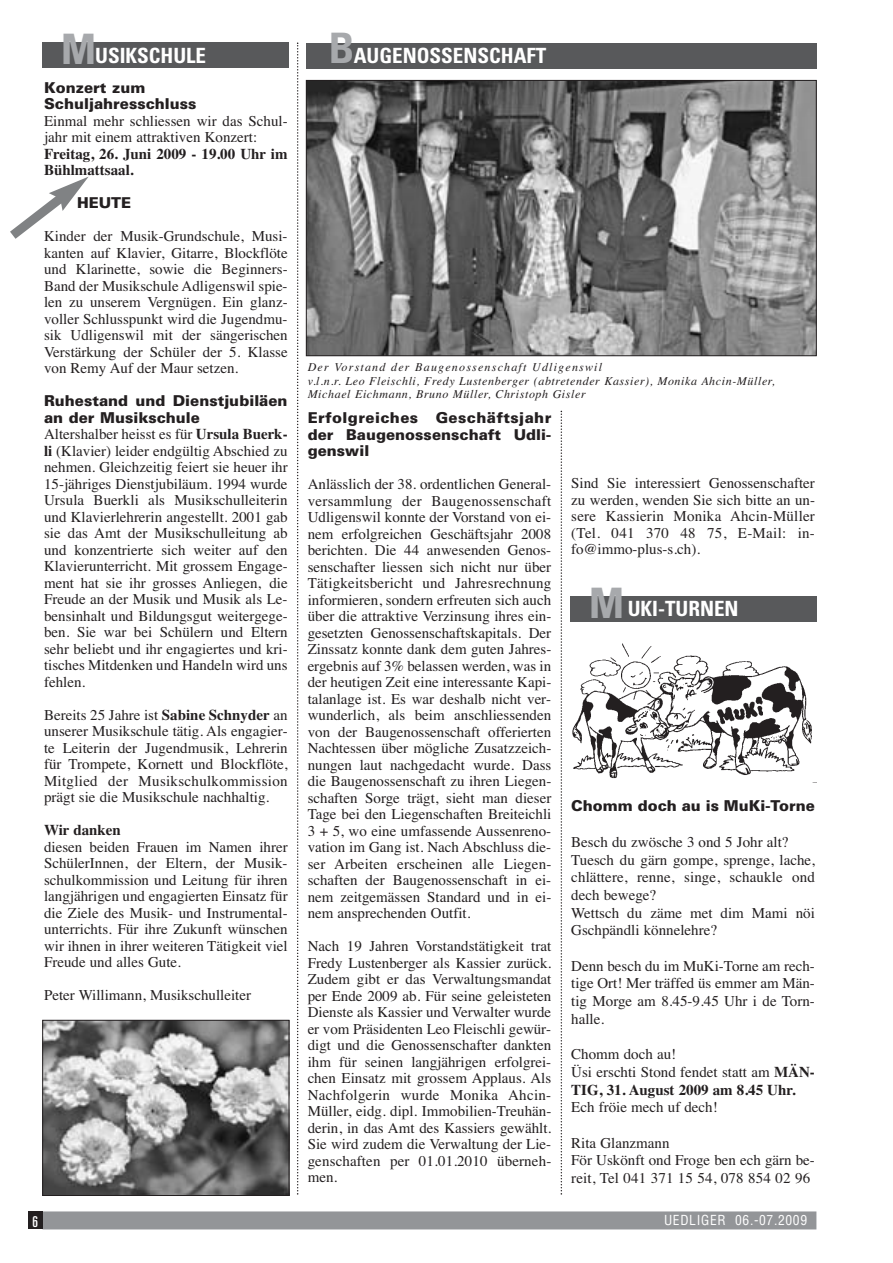
<style>
.page{position:relative;width:893px;height:1263px;background:#fff}
.page>*{position:absolute;margin:0;border:0;box-sizing:border-box;transform-origin:0 0}
.t1{font:700 condensed 21px "Univers";color:#fff}
.t2{font:15px/16.5px "Times";color:#231f20;text-align:justify}
.t3{font:900 15px/16.5px "Univers";color:#231f20}
.t4{font:700 15px/16.5px "Times";color:#231f20}
.t5{font:ultra-condensed 15px "Univers";color:#fff}
.t6{font:condensed 13.5px "Helvetica";letter-spacing:.05em;color:#fff}
.t7{font:italic 12px/13.5px "Times";letter-spacing:.05em;color:#231f20}
.s1{font-size:42px;color:#a7a9ac}
.s2{font-weight:700}
</style>
<div class="page">
<div style="left:43px;top:1211px;width:773px;height:18px;background:#939598"></div>
<div style="left:28px;top:1212px;width:15px;height:17px;background:#231f20"></div>
<div style="left:43px;top:43px;width:246px;height:25px;background:#58595b"></div>
<svg style="left:561px;top:411px;width:1px;height:783px"></svg>
<svg style="left:297px;top:43px;width:1px;height:1151px"></svg>
<img style="left:45px;top:1022px;width:242px;height:172px">
<div style="left:43px;top:1020px;width:246px;height:176px;border:1px solid #231f20"></div>
<div style="left:306px;top:43px;width:510px;height:25px;background:#58595b"></div>
<img style="left:308px;top:82px;width:506px;height:272px">
<div style="left:306px;top:80px;width:510px;height:276px;border:1px solid #231f20"></div>
<div style="left:570px;top:596px;width:246px;height:25px;background:#58595b"></div>
<img style="left:572px;top:643px;width:240px;height:136px">
<svg style="left:10px;top:177px;width:79px;height:62px"></svg>
<h1 class="t1" style="left:61px;top:48px;width:146px"><span class="s1">M</span>USIKSCHULE</h1>
<p class="t3" style="left:44px;top:80px;width:154px">Konzert zum<br>Schuljahresschluss</p>
<p class="t2" style="left:44px;top:114px;width:245px">Einmal mehr schliessen wir das Schul&shy;jahr mit einem attraktiven Konzert:</p>
<p class="t4" style="left:44px;top:147px;width:245px">Freitag, 26. Juni 2009 - 19.00 Uhr im<br>Bühlmattsaal.</p>
<p class="t3" style="left:77px;top:196px;width:56px">HEUTE</p>
<p class="t2" style="left:44px;top:229px;width:245px">Kinder der Musik-Grundschule, Musi&shy;kanten auf Klavier, Gitarre, Blockflöte und Klarinette, sowie die Beginners-Band der Musikschule Adligenswil spie&shy;len zu unserem Vergnügen. Ein glanz&shy;voller Schlusspunkt wird die Jugendmu&shy;sik Udligenswil mit der sängerischen Verstärkung der Schüler der 5. Klasse von Remy Auf der Maur setzen.</p>
<p class="t3" style="left:44px;top:394px;width:245px">Ruhestand und Dienstjubiläen an der Musikschule</p>
<p class="t2" style="left:44px;top:427px;width:245px">Altershalber heisst es für <span class="s2">Ursula Buerk&shy;li</span> (Klavier) leider endgültig Abschied zu nehmen. Gleichzeitig feiert sie heuer ihr 15-jähriges Dienstjubiläum. 1994 wurde Ursula Buerkli als Musikschulleiterin und Klavierlehrerin angestellt. 2001 gab sie das Amt der Musikschulleitung ab und konzentrierte sich weiter auf den Klavierunterricht. Mit grossem Engage&shy;ment hat sie ihr grosses Anliegen‚ die Freude an der Musik und Musik als Le&shy;bensinhalt und Bildungsgut weitergege&shy;ben. Sie war bei Schülern und Eltern sehr beliebt und ihr engagiertes und kri&shy;tisches Mitdenken und Handeln wird uns fehlen.</p>
<p class="t2" style="left:44px;top:708px;width:245px">Bereits 25 Jahre ist <span class="s2">Sabine Schnyder</span> an unserer Musikschule tätig. Als engagier&shy;te Leiterin der Jugendmusik, Lehrerin für Trompete, Kornett und Blockflöte, Mitglied der Musikschulkommission prägt sie die Musikschule nachhaltig.</p>
<p class="t4" style="left:44px;top:823px;width:78px">Wir danken</p>
<p class="t2" style="left:44px;top:840px;width:245px">diesen beiden Frauen im Namen ihrer SchülerInnen, der Eltern, der Musik&shy;schulkommission und Leitung für ihren langjährigen und engagierten Einsatz für die Ziele des Musik- und Instrumental&shy;unterrichts. Für ihre Zukunft wünschen wir ihnen in ihrer weiteren Tätigkeit viel Freude und alles Gute.</p>
<p class="t2" style="left:44px;top:988px;width:208px">Peter Willimann, Musikschulleiter</p>
<h1 class="t1" style="left:329px;top:48px;width:219px"><span class="s1">B</span> AUGENOSSENSCHAFT</h1>
<p class="t7" style="left:308px;top:361px;width:469px">Der Vorstand der Baugenossenschaft Udligenswil<br>v.l.n.r. Leo Fleischli, Fredy Lustenberger (abtretender Kassier), Monika Ahcin-Müller,<br>Michael Eichmann, Bruno Müller, Christoph Gisler</p>
<p class="t3" style="left:308px;top:411px;width:245px;text-align:justify">Erfolgreiches Geschäftsjahr der Baugenossenschaft Udli&shy;genswil</p>
<p class="t2" style="left:308px;top:477px;width:245px">Anlässlich der 38. ordentlichen General&shy;versammlung der Baugenossenschaft Udligenswil konnte der Vorstand von ei&shy;nem erfolgreichen Geschäftsjahr 2008 berichten. Die 44 anwesenden Genos&shy;senschafter liessen sich nicht nur über Tätigkeitsbericht und Jahresrechnung informieren, sondern erfreuten sich auch über die attraktive Verzinsung ihres ein&shy;gesetzten Genossenschaftskapitals. Der Zinssatz konnte dank dem guten Jahres&shy;ergebnis auf 3% belassen werden, was in der heutigen Zeit eine interessante Kapi&shy;talanlage ist. Es war deshalb nicht ver&shy;wunderlich, als beim anschliessenden von der Baugenossenschaft offerierten Nachtessen über mögliche Zusatzzeich&shy;nungen laut nachgedacht wurde. Dass die Baugenossenschaft zu ihren Liegen&shy;schaften Sorge trägt, sieht man dieser Tage bei den Liegenschaften Breiteichli 3 + 5, wo eine umfassende Aussenreno&shy;vation im Gang ist. Nach Abschluss die&shy;ser Arbeiten erscheinen alle Liegen&shy;schaften der Baugenossenschaft in ei&shy;nem zeitgemässen Standard und in ei&shy;nem ansprechenden Outfit.</p>
<p class="t2" style="left:308px;top:939px;width:245px">Nach 19 Jahren Vorstandstätigkeit trat Fredy Lustenberger als Kassier zurück.<br>Zudem gibt er das Verwaltungsmandat per Ende 2009 ab. Für seine geleisteten Dienste als Kassier und Verwalter wurde er vom Präsidenten Leo Fleischli gewür&shy;digt und die Genossenschafter dankten ihm für seinen langjährigen erfolgrei&shy;chen Einsatz mit grossem Applaus. Als Nachfolgerin wurde Monika Ahcin-Müller, eidg. dipl. Immobilien-Treuhän&shy;derin, in das Amt des Kassiers gewählt.<br>Sie wird zudem die Verwaltung der Lie&shy;genschaften per 01.01.2010 überneh&shy;men.</p>
<p class="t2" style="left:571px;top:477px;width:245px">Sind Sie interessiert Genossenschafter zu werden, wenden Sie sich bitte an un&shy;sere Kassierin Monika Ahcin-Müller (Tel. 041 370 48 75, E-Mail: in&shy;fo@immo-plus-s.ch).</p>
<h1 class="t1" style="left:589px;top:601px;width:151px"><span class="s1">M</span> UKI-TURNEN</h1>
<p class="t3" style="left:571px;top:799px;width:245px">Chomm doch au is MuKi-Torne</p>
<p class="t2" style="left:571px;top:834px;width:245px;line-height:17.7px;text-align:left">Besch du zwösche 3 ond 5 Johr alt?<br>Tuesch du gärn gompe, sprenge, lache, chlättere, renne, singe, schaukle ond dech bewege?<br>Wettsch du zäme met dim Mami nöi<br>Gschpändli könnelehre?</p>
<p class="t2" style="left:571px;top:958px;width:245px;line-height:17.7px">Denn besch du im MuKi-Torne am rech&shy;tige Ort! Mer träffed üs emmer am Män&shy;tig Morge am 8.45-9.45 Uhr i de Torn&shy;halle.</p>
<p class="t2" style="left:571px;top:1047px;width:245px;line-height:17.7px;text-align:left">Chomm doch au!<br>Üsi erschti Stond fendet statt am <span class="s2">MÄN-<br>TIG, 31. August 2009 am 8.45 Uhr.</span></p>
<p class="t2" style="left:571px;top:1100px;width:148px">Ech fröie mech uf dech!</p>
<p class="t2" style="left:571px;top:1135px;width:245px;line-height:17.7px;text-align:left">Rita Glanzmann<br>För Uskönft ond Froge ben ech gärn be&shy;reit, Tel 041 371 15 54, 078 854 02 96</p>
<p class="t5" style="left:32px;top:1216px;width:7px">6</p>
<p class="t6" style="left:664px;top:1215px;width:145px">UEDLIGER 06.-07.2009</p>
</div>
